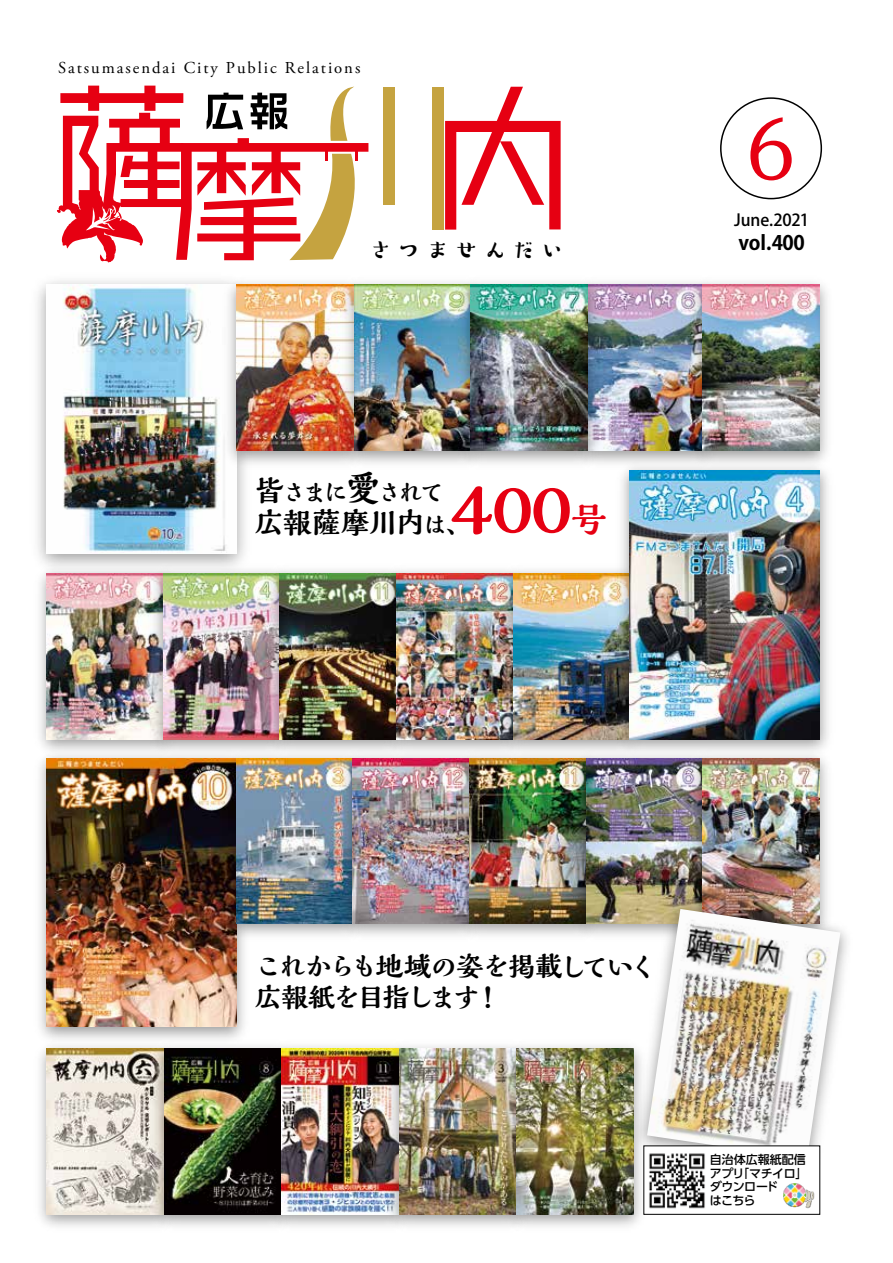
<style>
.page{position:relative;width:893px;height:1263px;background:#fff}
.page>*{position:absolute;margin:0;border:0;box-sizing:border-box;transform-origin:0 0}
.t1{font:500 79.35px "UD Reimin Pr 6";color:#e60012}
.t2{font:800 65.1px "Kaimin So Std";color:#e60012}
.t3{font:800 35.25px "Kaimin So Std";color:#e60012}
.t4{font:800 28.8px "Kaimin So Std";letter-spacing:-.03em;color:#000}
.t5{font:800 27px/31.3px "Kaimin So Std";letter-spacing:-.08em;color:#000}
.t6{font:500 26.1px "Suzumushi Std";letter-spacing:.1em;color:#000}
.t7{font:800 23.85px "Kaimin So Std";letter-spacing:-.13em;color:#000}
.t8{font:700 19.8px "Koz Go Pro";letter-spacing:-.02em;color:#000}
.t9{font:16.65px "Adobe Garamond Pro";letter-spacing:.12em;color:#000}
.t10{font:500 16.5px "Koz Go Pro";letter-spacing:-.01em;color:#000}
.t11{font:500 12px/13.5px "UD Shin Go Pro";color:#000;text-align:right}
.t12{font:500 12px/13.5px "UD Shin Go Pro";letter-spacing:-.06em;color:#000}
.s1{font-size:28.8px}
.s2{font-size:34.95px}
.s3{font-size:23.85px}
</style>
<div class="page">
<img style="left:62px;top:285px;width:166px;height:269px">
<img style="left:218px;top:277px;width:119px;height:196px">
<img style="left:237px;top:285px;width:100px;height:165px">
<img style="left:337px;top:282px;width:115px;height:182px">
<img style="left:605px;top:282px;width:80px;height:182px">
<img style="left:685px;top:281px;width:143px;height:175px">
<img style="left:37px;top:560px;width:108px;height:184px">
<img style="left:47px;top:574px;width:98px;height:165px">
<img style="left:452px;top:282px;width:153px;height:182px">
<img style="left:145px;top:560px;width:117px;height:184px">
<img style="left:262px;top:570px;width:117px;height:174px">
<img style="left:379px;top:570px;width:117px;height:174px">
<img style="left:496px;top:570px;width:115px;height:174px">
<img style="left:611px;top:456px;width:218px;height:288px">
<img style="left:630px;top:470px;width:190px;height:269px">
<img style="left:39px;top:744px;width:206px;height:291px">
<img style="left:47px;top:758px;width:190px;height:269px">
<img style="left:218px;top:744px;width:117px;height:202px">
<img style="left:236px;top:758px;width:99px;height:166px">
<img style="left:335px;top:744px;width:117px;height:192px">
<img style="left:452px;top:744px;width:116px;height:192px">
<img style="left:568px;top:744px;width:117px;height:192px">
<img style="left:685px;top:744px;width:143px;height:151px">
<img style="left:39px;top:1035px;width:107px;height:192px">
<img style="left:47px;top:1049px;width:99px;height:165px">
<img style="left:146px;top:1035px;width:117px;height:192px">
<img style="left:263px;top:1046px;width:117px;height:181px">
<img style="left:380px;top:1046px;width:119px;height:181px">
<img style="left:499px;top:1045px;width:153px;height:182px">
<img style="left:629px;top:895px;width:218px;height:286px">
<img style="left:647px;top:909px;width:193px;height:250px">
<div style="left:433px;top:87px;width:11px;height:143px;background:#c5a340"></div>
<div style="left:383px;top:87px;width:12px;height:117px;background:#c5a340"></div>
<div style="left:720px;top:97px;width:102px;height:102px;border:2px solid #000;border-radius:50%"></div>
<hr style="left:892px;top:0;width:1px;height:1263px;background:#e60012">
<hr style="left:892px;top:427px;width:1px;height:435px;background:#000">
<svg style="left:445px;top:87px;width:116px;height:143px"></svg>
<svg style="left:57px;top:86px;width:311px;height:176px"></svg>
<div style="left:644px;top:1146px;width:176px;height:68px;background:#fff"></div>
<img style="left:649px;top:1153px;width:56px;height:56px">
<img style="left:783px;top:1183px;width:32px;height:26px">
<p class="t9" style="left:58px;top:58px;width:119px">Satsumasendai</p>
<p class="t9" style="left:184px;top:58px;width:36px">City</p>
<p class="t9" style="left:226px;top:58px;width:52px">Public</p>
<p class="t9" style="left:285px;top:58px;width:77px">Relations</p>
<h3 class="t6" style="left:367px;top:233px;width:199px">さつませんだい</h3>
<h3 class="t7" style="left:255px;top:476px;width:190px"><span class="s1">皆</span>さまに<span class="s2">愛</span>されて</h3>
<h2 class="t2" style="left:440px;top:464px;width:146px">４００</h2>
<h3 class="t3" style="left:571px;top:494px;width:37px">号</h3>
<h3 class="t4" style="left:255px;top:503px;width:193px">広報薩摩川内<span class="s3">は</span></h3>
<h3 class="t7" style="left:446px;top:508px;width:25px">、</h3>
<h1 class="t1" style="left:747px;top:84px;width:50px">6</h1>
<p class="t10" style="left:734px;top:210px;width:76px">June.2021</p>
<p class="t8" style="left:738px;top:230px;width:68px">vol.400</p>
<h3 class="t5" style="left:475px;top:949px;width:184px;text-indent:-219px">これからも地域の姿を掲載していく!</h3>
<h3 class="t5" style="left:255px;top:980px;width:227px">広報紙を目指します</h3>
<p class="t11" style="left:710px;top:1152px;width:99px">自治体広報紙配信「マチイロ「</p>
<p class="t12" style="left:710px;top:1166px;width:70px">アプリ<br>ダウンロードはこちら</p>
</div>
